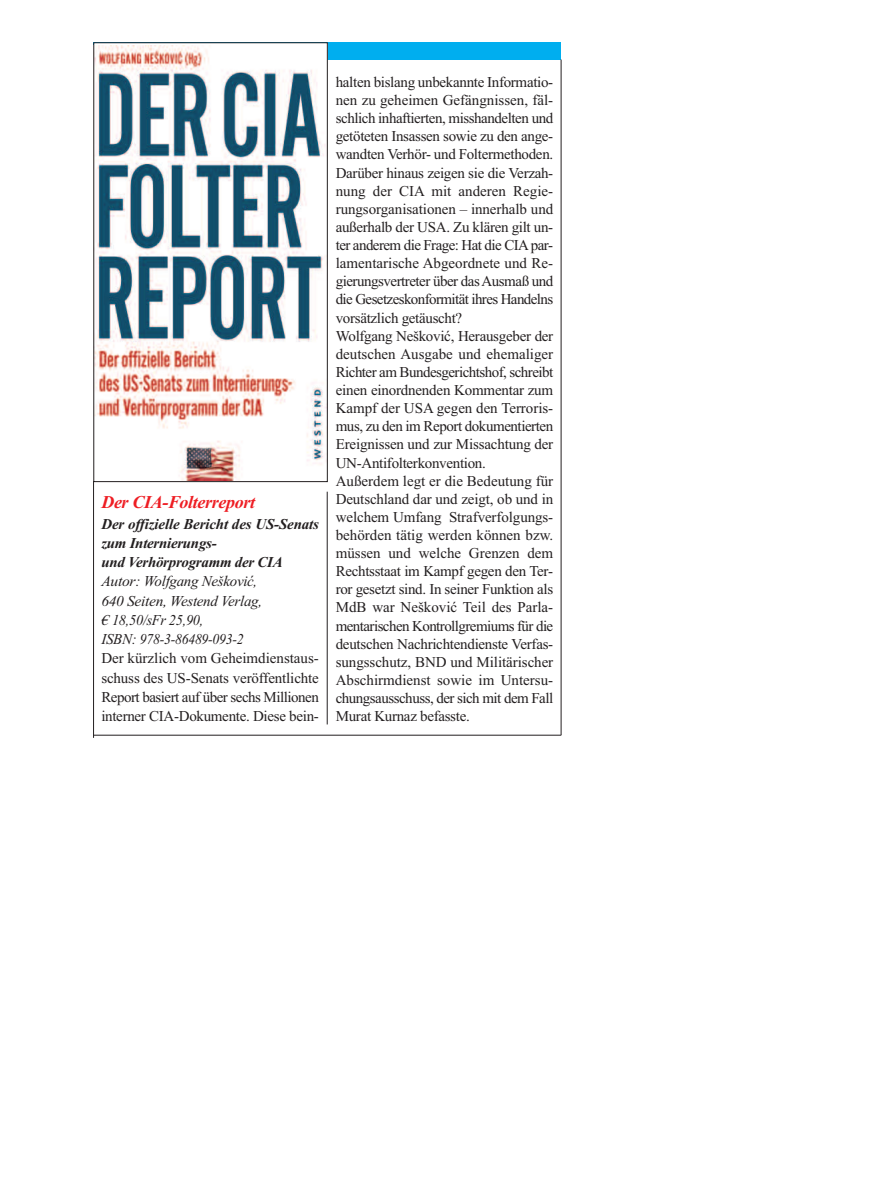
<style>
.page{position:relative;width:893px;height:1191px;background:#fff}
.page>*{position:absolute;margin:0;border:0;box-sizing:border-box;transform-origin:0 0}
.t1{font:italic 700 18px "Times New Roman";letter-spacing:-.02em;color:#ee1d23}
.t2{font:15px/18.1px "Times New Roman";letter-spacing:-.02em;color:#231f20;text-align:justify}
.t3{font:italic 15px/19.2px "Times New Roman";letter-spacing:-.02em;color:#231f20;scale:1.04 1}
.t4{font:italic 700 15px/19.2px "Times New Roman";letter-spacing:-.02em;color:#231f20}
</style>
<div class="page">
<div style="left:93px;top:43px;width:468px;height:17px;background:#00aeef"></div>
<hr style="left:327px;top:492px;width:1px;height:232px;background:#231f20">
<hr style="left:561px;top:60px;width:1px;height:675px;background:#231f20">
<hr style="left:93px;top:60px;width:1px;height:678px;background:#231f20">
<hr style="left:94px;top:735px;width:467px;height:1px;background:#231f20">
<img style="left:96px;top:46px;width:230px;height:434px">
<div style="left:94px;top:43px;width:234px;height:439px;border:1px solid #231f20"></div>
<p class="t1" style="left:101px;top:491px;width:155px">Der CIA-Folterreport</p>
<p class="t4" style="left:101px;top:514px;width:219px">Der offizielle Bericht des US-Senats zum Internierungs-<br>und Verhörprogramm der CIA</p>
<p class="t3" style="left:101px;top:571px;width:156px">Autor: Wolfgang Nešković,<br>640 Seiten, Westend Verlag, € 18,50/sFr 25,90,<br>ISBN: 978-3-86489-093-2</p>
<p class="t2" style="left:101px;top:648px;width:219px;line-height:19.2px">Der kürzlich vom Geheimdienstaus&shy;schuss des US-Senats veröffentlichte Report basiert auf über sechs Millionen interner CIA-Dokumente. Diese bein-</p>
<p class="t2" style="left:336px;top:73px;width:219px;text-align:left">halten bislang unbekannte Informatio&shy;nen zu geheimen Gefängnissen, fäl&shy;schlich inhaftierten, misshandelten und getöteten Insassen sowie zu den ange&shy;wandten Verhör- und Foltermethoden.<br>Darüber hinaus zeigen sie die Verzah&shy;nung der CIA mit anderen Regie&shy;rungsorganisationen – innerhalb und außerhalb der USA. Zu klären gilt un&shy;ter anderem die Frage: Hat die CIApar&shy;lamentarische Abgeordnete und Re&shy;gierungsvertreter über dasAusmaß und die Gesetzeskonformität ihres Handelns vorsätzlich getäuscht?<br>Wolfgang Nešković, Herausgeber der deutschen Ausgabe und ehemaliger Richter am Bundesgerichtshof, schreibt einen einordnenden Kommentar zum Kampf der USA gegen den Terroris&shy;mus, zu den im Report dokumentierten Ereignissen und zur Missachtung der UN-Antifolterkonvention.<br>Außerdem legt er die Bedeutung für Deutschland dar und zeigt, ob und in welchem Umfang Strafverfolgungs&shy;behörden tätig werden können bzw. müssen und welche Grenzen dem Rechtsstaat im Kampf gegen den Ter&shy;ror gesetzt sind. In seiner Funktion als MdB war Nešković Teil des Parla&shy;mentarischen Kontrollgremiums für die deutschen Nachrichtendienste Verfas&shy;sungsschutz, BND und Militärischer Abschirmdienst sowie im Untersu&shy;chungsausschuss, der sich mit dem Fall Murat Kurnaz befasste.</p>
</div>
